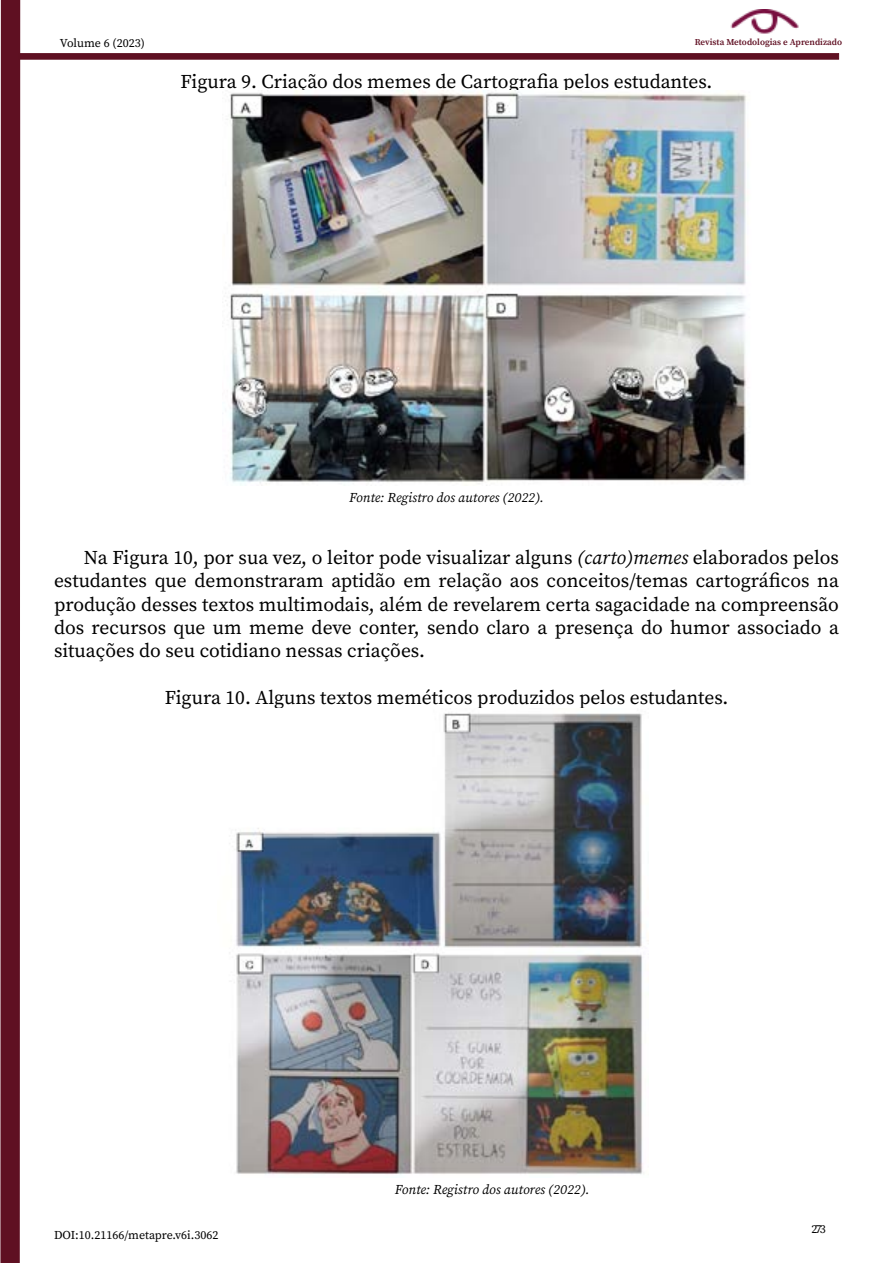
<style>
.page{position:relative;width:893px;height:1263px;background:#fff}
.page>*{position:absolute;margin:0;border:0;box-sizing:border-box;transform-origin:0 0}
.t1{font:19.5px/23.4px "Source Serif Pro";color:#000;text-align:justify}
.t2{font:italic 13.5px "Source Serif Pro";color:#000}
.t3{font:12px "Source Serif Pro";color:#000}
.t4{font:600 9px "Source Serif Pro";color:#601023}
.s1{font-style:italic}
</style>
<div class="page">
<div style="left:0;top:0;width:20px;height:1263px;background:#5f1022"></div>
<img style="left:730px;top:9px;width:69px;height:25px">
<div style="left:19px;top:53px;width:820px;height:7px;background:#5f1022;border:1px solid #5e1021"></div>
<img style="left:225px;top:91px;width:521px;height:395px">
<img style="left:236px;top:713px;width:413px;height:462px">
<p class="t3" style="left:60px;top:35px;width:86px">Volume 6 (2023)</p>
<p class="t4" style="left:695px;top:36px;width:149px">Revista Metodologias e Aprendizado</p>
<p class="t1" style="left:181px;top:70px;width:533px">Figura 9. Criação dos memes de Cartografia pelos estudantes.</p>
<p class="t2" style="left:349px;top:488px;width:196px">Fonte: Registro dos autores (2022).</p>
<p class="t1" style="left:54px;top:545px;width:786px;text-indent:30px">Na Figura 10, por sua vez, o leitor pode visualizar alguns <span class="s1">(carto)memes</span> elaborados pelos estudantes que demonstraram aptidão em relação aos conceitos/temas cartográficos na produção desses textos multimodais, além de revelarem certa sagacidade na compreensão dos recursos que um meme deve conter, sendo claro a presença do humor associado a situações do seu cotidiano nessas criações.</p>
<p class="t1" style="left:165px;top:686px;width:565px">Figura 10. Alguns textos meméticos produzidos pelos estudantes.</p>
<p class="t3" style="left:54px;top:1227px;width:166px">DOI:10.21166/metapre.v6i.3062</p>
<p class="t2" style="left:395px;top:1180px;width:196px">Fonte: Registro dos autores (2022).</p>
<p class="t3" style="left:811px;top:1221px;width:16px">273</p>
</div>
